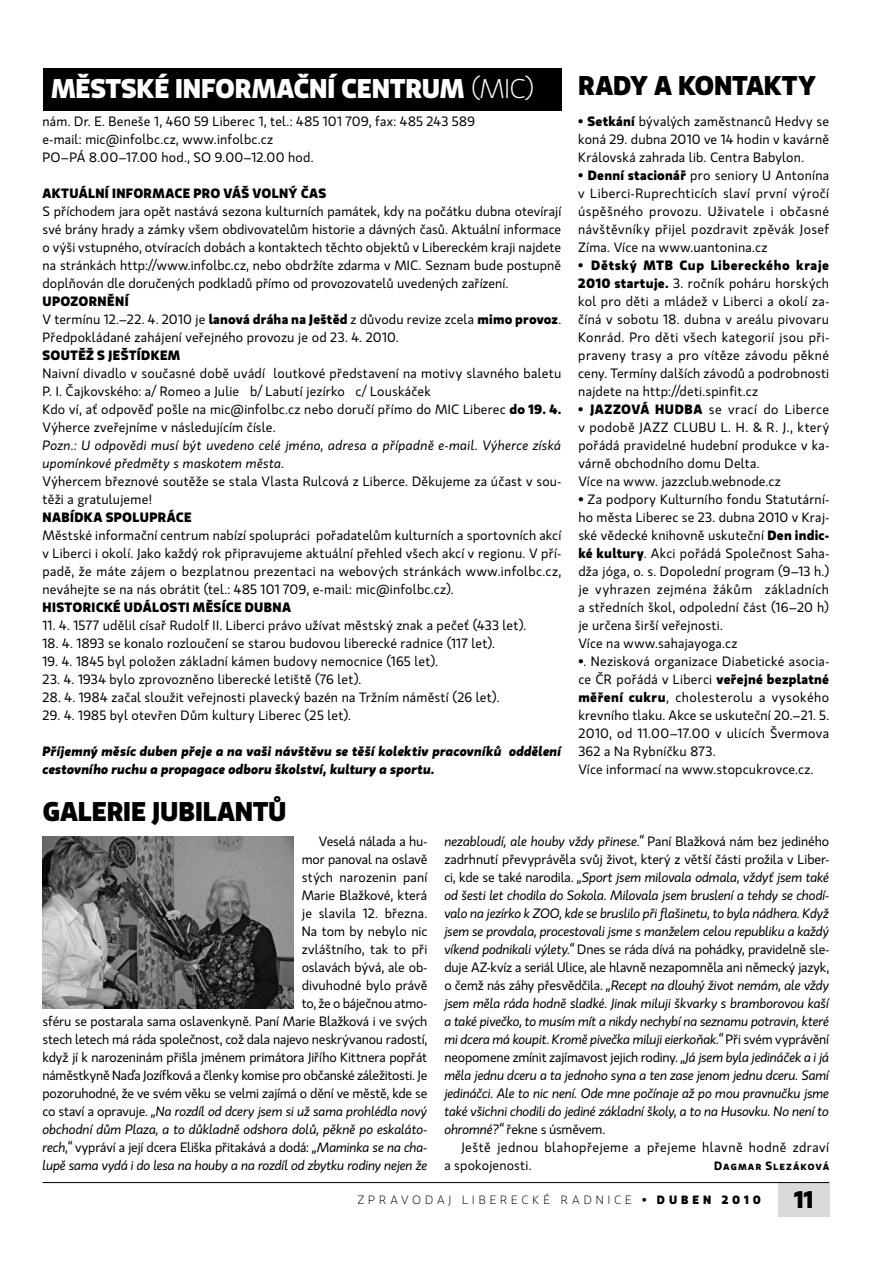
<style>
.page{position:relative;width:893px;height:1263px;background:#fff}
.page>*{position:absolute;margin:0;border:0;box-sizing:border-box;transform-origin:0 0}
.t1{font:700 27px "Gloriola Std";letter-spacing:-.01em;color:#fff}
.t2{font:700 27px "Gloriola Std";letter-spacing:-.01em;color:#000}
.t3{font:700 24px "Gloriola Std";color:#000}
.t4{font:13.5px/18px "Gloriola Std";letter-spacing:.015em;color:#000}
.t5{font:italic 13.5px/18px "Gloriola Std";letter-spacing:.005em;color:#000}
.t6{font:13.5px/18px "Gloriola Std";letter-spacing:-.015em;color:#000;text-align:right}
.t7{font:italic 700 13.5px/18px "Gloriola Std";letter-spacing:.01em;color:#000}
.t8{font:700 13.5px "Gloriola Std";letter-spacing:.02em;color:#000}
.t9{font:300 12px "Gloriola Std";letter-spacing:.33em;color:#000}
.t10{font:600 12px "Gloriola Std";letter-spacing:.075em;color:#000}
.s1{font-weight:300}
.s2{font-weight:700}
.s3{font-weight:400}
.s4{font-style:italic}
.s5{font-style:normal}
</style>
<div class="page">
<div style="left:43px;top:68px;width:518px;height:43px;background:#000"></div>
<div style="left:778px;top:1182px;width:51px;height:34px;background:#d9dadb"></div>
<hr style="left:43px;top:1182px;width:786px;height:1px;background:#000">
<img style="left:43px;top:836px;width:250px;height:172px">
<h1 class="t1" style="left:51px;top:69px;width:18px">MĚSTSKÉ</h1>
<h1 class="t1" style="left:175px;top:69px;width:60px">INFORMAČ</h1>
<h1 class="t1" style="left:309px;top:69px;width:226px">NÍ CENTRUM <span class="s1">(MIC)</span></h1>
<p class="t4" style="left:43px;top:112px;width:434px">nám. Dr. E. Beneše 1, 460 59 Liberec 1, tel.: 485 101 709, fax: 485 243 589 e-mail: mic@infolbc.cz, www.infolbc.cz<br>PO–PÁ 8.00–17.00 hod., SO 9.00–12.00 hod.</p>
<p class="t8" style="left:43px;top:183px;width:10px">AKT</p>
<p class="t8" style="left:69px;top:183px;width:75px">UÁLNÍ INFORMAC</p>
<p class="t8" style="left:183px;top:183px;width:128px">E PRO VÁŠ VOLNÝ ČAS</p>
<p class="t4" style="left:43px;top:202px;width:520px;text-align:justify">S příchodem jara opět nastává sezona kulturních památek, kdy na počátku dubna otevírají své brány hrady a zámky všem obdivovatelům historie a dávných časů. Aktuální informace o výši vstupného, otvíracích dobách a kontaktech těchto objektů v Libereckém kraji najdete na stránkách http://www.infolbc.cz, nebo obdržíte zdarma v MIC. Seznam bude postupně doplňován dle doručených podkladů přímo od provozovatelů uvedených zařízení.</p>
<p class="t8" style="left:43px;top:291px;width:29px">UPOZOR</p>
<p class="t4" style="left:43px;top:292px;width:520px;text-indent:55px"><span class="s2">NĚNÍ<br></span>V termínu 12.–22. 4. 2010 je <span class="s2">lanová dráha na Ještěd</span> z důvodu revize zcela <span class="s2">mimo provoz</span>.<br>Předpokládané zahájení veřejného provozu je od 23. 4. 2010.</p>
<p class="t8" style="left:43px;top:345px;width:37px">SOUTĚŽ</p>
<p class="t8" style="left:97px;top:345px;width:84px">SJ EŠTÍDKEM</p>
<p class="t4" style="left:43px;top:364px;width:520px">Naivní divadlo v současné době uvádí loutkové představení na motivy slavného baletu P. I. Čajkovského: a/ Romeo a Julie b/ Labutí jezírko c/ Louskáček<br>Kdo ví, ať odpověď pošle na mic@infolbc.cz nebo doručí přímo do MIC Liberec <span class="s2">do 19. 4.<br></span>Výherce zveřejníme v následujícím čísle.</p>
<p class="t5" style="left:43px;top:436px;width:520px">Pozn.: U odpovědi musí být uvedeno celé jméno, adresa a případně e-mail. Výherce získá upomínkové předměty s maskotem města.</p>
<p class="t4" style="left:43px;top:472px;width:520px">Výhercem březnové soutěže se stala Vlasta Rulcová z Liberce. Děkujeme za účast v sou&shy;těži a gratulujeme!</p>
<p class="t8" style="left:43px;top:507px;width:151px">NABÍDKA SPOLUPRÁCE</p>
<p class="t4" style="left:43px;top:526px;width:520px;text-align:justify">Městské informační centrum nabízí spolupráci pořadatelům kulturních a sportovních akcí v Liberci i okolí. Jako každý rok připravujeme aktuální přehled všech akcí v regionu. V pří&shy;padě, že máte zájem o bezplatnou prezentaci na webových stránkách www.infolbc.cz, neváhejte se na nás obrátit (tel.: 485 101 709, e-mail: mic@infolbc.cz).</p>
<p class="t8" style="left:43px;top:597px;width:9px">HISTORICKÉ</p>
<p class="t8" style="left:124px;top:597px;width:37px">UDÁLOSTI</p>
<p class="t8" style="left:193px;top:597px;width:10px">MĚSÍC</p>
<p class="t8" style="left:234px;top:597px;width:58px">E DUBNA</p>
<p class="t4" style="left:43px;top:616px;width:485px">11. 4. 1577 udělil císař Rudolf II. Liberci právo užívat městský znak a pečeť (433 let).</p>
<p class="t4" style="left:43px;top:634px;width:454px">18. 4. 1893 se konalo rozloučení se starou budovou liberecké radnice (117 let).</p>
<p class="t4" style="left:43px;top:652px;width:397px">19. 4. 1845 byl položen základní kámen budovy nemocnice (165 let).</p>
<p class="t4" style="left:43px;top:670px;width:320px">23. 4. 1934 bylo zprovozněno liberecké letiště (76 let).</p>
<p class="t4" style="left:43px;top:688px;width:459px">28. 4. 1984 začal sloužit veřejnosti plavecký bazén na Tržním náměstí (26 let).</p>
<p class="t4" style="left:43px;top:706px;width:310px">29. 4. 1985 byl otevřen Dům kultury Liberec (25 let).</p>
<p class="t7" style="left:43px;top:742px;width:520px">Příjemný měsíc duben přeje a na vaši návštěvu se těší kolektiv pracovníků oddělení cestovního ruchu a propagace odboru školství, kultury a sportu.</p>
<h1 class="t2" style="left:43px;top:791px;width:246px">Galerie jubilantů</h1>
<h1 class="t2" style="left:578px;top:65px;width:92px">RADYAKO</h1>
<h1 class="t2" style="left:714px;top:65px;width:36px">NTAKTY</h1>
<p class="t4" style="left:578px;top:112px;width:252px;text-align:justify">• <span class="s2">Setkání</span> bývalých zaměstnanců Hedvy se koná 29. dubna 2010 ve 14 hodin v kavárně Královská zahrada lib. Centra Babylon.</p>
<p class="t4" style="left:578px;top:166px;width:252px;text-align:justify">•■ <span class="s2">Denní stacionář</span> pro seniory U Antonína v Liberci-Ruprechticích slaví první výročí úspěšného provozu. Uživatele i občasné návštěvníky přijel pozdravit zpěvák Josef Zíma. Více na www.uantonina.cz</p>
<p class="t4" style="left:578px;top:256px;width:252px;text-align:justify">•■ <span class="s2">Dětský MTB Cup Libereckého kraje 2010 startuje.</span> 3. ročník poháru horských kol pro děti a mládež v Liberci a okolí za&shy;číná v sobotu 18. dubna v areálu pivovaru Konrád. Pro děti všech kategorií jsou při&shy;praveny trasy a pro vítěze závodu pěkné ceny. Termíny dalších závodů a podrobnosti najdete na http://deti.spinfit.cz</p>
<p class="t8" style="left:578px;top:399px;width:21px"><span class="s3">•■</span> JAZZO</p>
<p class="t4" style="left:578px;top:400px;width:252px;text-indent:53px"><span class="s2">VÁ HUDBA</span> se vrací do Liberce v podobě JAZZ CLUBU L. H. &amp; R. J., který pořádá pravidelné hudební produkce v ka&shy;várně obchodního domu Delta.<br>Více na www. jazzclub.webnode.cz</p>
<p class="t4" style="left:578px;top:490px;width:252px">• Za podpory Kulturního fondu Statutární&shy;ho města Liberec se 23. dubna 2010 v Kraj&shy;ské vědecké knihovně uskuteční <span class="s2">Den indic&shy;ké kultury</span>. Akci pořádá Společnost Saha&shy;dža jóga, o. s. Dopolední program (9–13 h.) je vyhrazen zejména žákům základních a středních škol, odpolední část (16–20 h) je určena širší veřejnosti.<br>Více na www.sahajayoga.cz</p>
<p class="t4" style="left:578px;top:652px;width:252px">•. Nezisková organizace Diabetické asocia&shy;ce ČR pořádá v Liberci <span class="s2">veřejné bezplatné měření cukru</span>, cholesterolu a vysokého krevního tlaku. Akce se uskuteční 20.–21. 5.<br>2010, od 11.00–17.00 v ulicích Švermova 362 a Na Rybníčku 873.<br>Více informací na www.stopcukrovce.cz.</p>
<p class="t6" style="left:43px;top:832px;width:386px">Veselá nálada a hu-<br>mor panoval na oslavě<br>stých narozenin paní<br>Marie Blažkové, která<br>je slavila 12. března.<br>Na tom by nebylo nic<br>zvláštního, tak to při<br>oslavách bývá, ale ob-<br>divuhodné bylo právě<br>to, že o báječnou atmo-<br>sféru se postarala sama oslavenkyně. Paní Marie Blažková i ve svých stech letech má ráda společnost, což dala najevo neskrývanou radostí, když jí k narozeninám přišla jménem primátora Jiřího Kittnera popřát náměstkyně Naďa Jozífková a členky komise pro občanské záležitosti. Je pozoruhodné, že ve svém věku se velmi zajímá o dění ve městě, kde se co staví a opravuje. <span class="s4">„Na rozdíl od dcery jsem si už sama prohlédla nový obchodní dům Plaza, a to důkladně odshora dolů, pěkně po eskaláto&shy;rech,“</span> vypráví a její dcera Eliška přitakává a dodá: <span class="s4">„Maminka se na cha&shy;lupě sama vydá i do lesa na houby a na rozdíl od zbytku rodiny nejen že</span></p>
<p class="t5" style="left:444px;top:832px;width:386px;text-align:justify">nezabloudí, ale houby vždy přinese.“ <span class="s5">Paní Blažková nám bez jediného zadrhnutí převyprávěla svůj život, který z větší části prožila v Liber&shy;ci, kde se také narodila.</span> „Sport jsem milovala odmala, vždyť jsem také od šesti let chodila do Sokola. Milovala jsem bruslení a tehdy se chodí&shy;valo na jezírko k ZOO, kde se bruslilo při flašinetu, to byla nádhera. Když jsem se provdala, procestovali jsme s manželem celou republiku a každý víkend podnikali výlety.“ <span class="s5">Dnes se ráda dívá na pohádky, pravidelně sle&shy;duje AZ-kvíz a seriál Ulice, ale hlavně nezapomněla ani německý jazyk, o čemž nás záhy přesvědčila.</span> „Recept na dlouhý život nemám, ale vždy jsem měla ráda hodně sladké. Jinak miluji škvarky s bramborovou kaší a také pivečko, to musím mít a nikdy nechybí na seznamu potravin, které mi dcera má koupit. Kromě pivečka miluji eierkoňak.“ <span class="s5">Při svém vyprávění neopomene zmínit zajímavost jejich rodiny.</span> „Já jsem byla jedináček a i já měla jednu dceru a ta jednoho syna a ten zase jenom jednu dceru. Samí jedináčci. Ale to nic není. Ode mne počínaje až po mou pravnučku jsme také všichni chodili do jediné základní školy, a to na Husovku. No není to ohromné?“ <span class="s5">řekne s úsměvem.</span></p>
<p class="t4" style="left:444px;top:1138px;width:386px;text-indent:17px">Ještě jednou blahopřejeme a přejeme hlavně hodně zdraví a spokojenosti.</p>
<p class="t10" style="left:714px;top:1157px;width:116px">Dagmar Slezáková</p>
<p class="t9" style="left:357px;top:1192px;width:405px">ZPRAVODAJ LIBERECKÉ RADNICE <span class="s2">• DUBEN 2010</span></p>
<h2 class="t3" style="left:794px;top:1182px;width:21px">11</h2>
</div>
